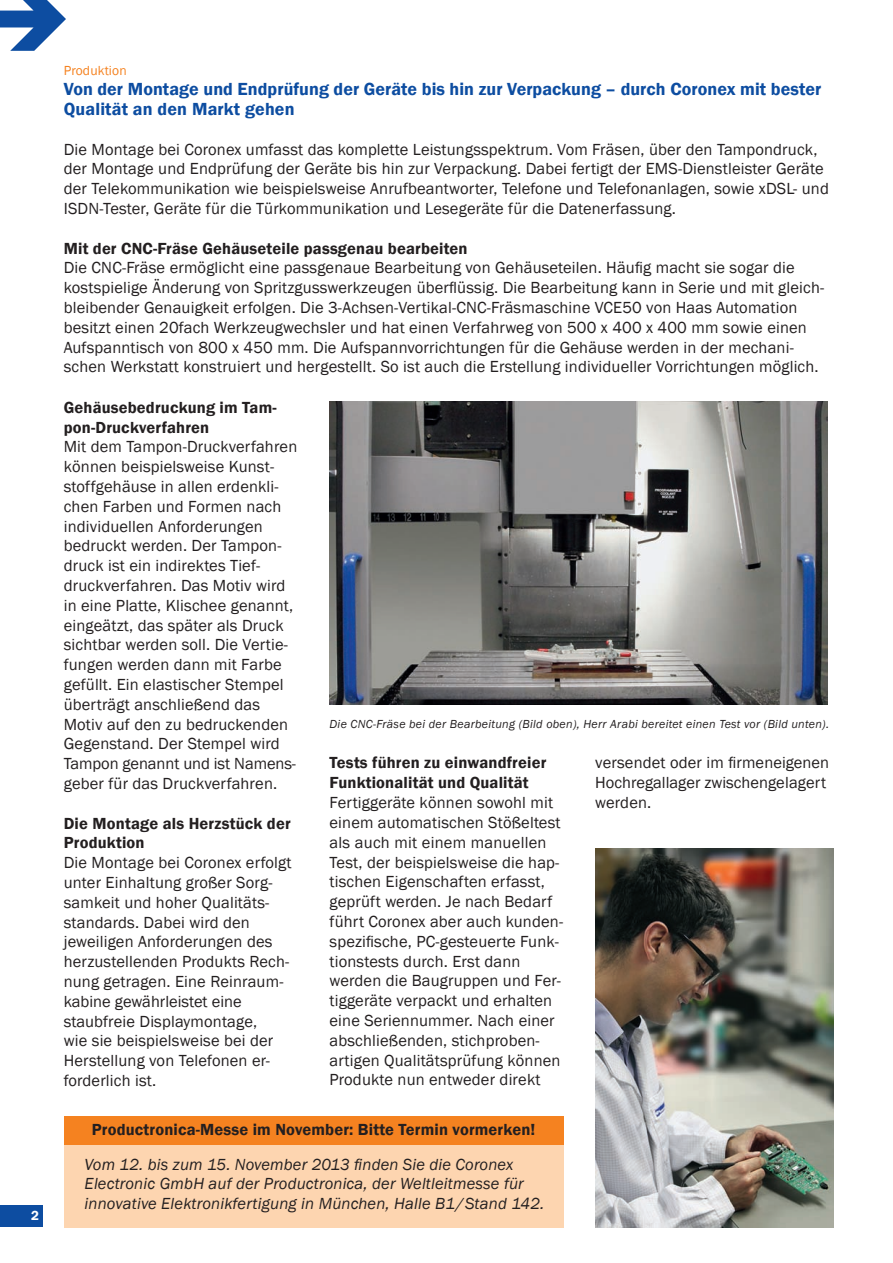
<style>
.page{position:relative;width:893px;height:1263px;background:#fff}
.page>*{position:absolute;margin:0;border:0;box-sizing:border-box;transform-origin:0 0}
.t1{font:600 18px/19.8px "Franklin Gothic";letter-spacing:.005em;color:#0d4da1}
.t2{font:16.5px/19.8px "Franklin Gothic";letter-spacing:.01em;color:#231f20}
.t3{font:600 16.5px/19.8px "Franklin Gothic";letter-spacing:.01em;color:#231f20}
.t4{font:italic 16.5px/19.8px "Franklin Gothic";letter-spacing:.01em;color:#231f20}
.t5{font:13.5px "Franklin Gothic";letter-spacing:.01em;color:#f58220}
.t6{font:600 13.5px "Franklin Gothic";color:#fff}
.t7{font:italic 12px "Franklin Gothic";letter-spacing:.025em;color:#231f20}
</style>
<div class="page">
<div style="left:0;top:1205px;width:42px;height:22px;background:#0d4da1"></div>
<div style="left:64px;top:1137px;width:499px;height:91px;background:#fdd5b0"></div>
<div style="left:64px;top:1116px;width:499px;height:28px;background:#f58220"></div>
<img style="left:330px;top:401px;width:497px;height:303px">
<img style="left:595px;top:849px;width:238px;height:378px">
<p class="t6" style="left:31px;top:1207px;width:9px">2</p>
<p class="t5" style="left:64px;top:62px;width:64px">Produktion</p>
<p class="t1" style="left:64px;top:79px;width:759px">Von der Montage und Endprüfung der Geräte bis hin zur Verpackung – durch Coronex mit bester<br>Qualität an den Markt gehen</p>
<p class="t2" style="left:64px;top:139px;width:767px">Die Montage bei Coronex umfasst das komplette Leistungsspektrum. Vom Fräsen, über den Tampondruck, der Montage und Endprüfung der Geräte bis hin zur Verpackung. Dabei fertigt der EMS-Dienstleister Geräte der Telekommunikation wie beispielsweise Anrufbeantworter, Telefone und Telefonanlagen, sowie xDSL- und ISDN-Tester, Geräte für die Türkommunikation und Lesegeräte für die Datenerfassung.</p>
<p class="t3" style="left:64px;top:238px;width:405px">Mit der CNC-Fräse Gehäuseteile passgenau bearbeiten</p>
<p class="t2" style="left:64px;top:258px;width:762px">Die CNC-Fräse ermöglicht eine passgenaue Bearbeitung von Gehäuseteilen. Häufig macht sie sogar die kostspielige Änderung von Spritzgusswerkzeugen überflüssig. Die Bearbeitung kann in Serie und mit gleich&shy;bleibender Genauigkeit erfolgen. Die 3-Achsen-Vertikal-CNC-Fräsmaschine VCE50 von Haas Automation besitzt einen 20fach Werkzeugwechsler und hat einen Verfahrweg von 500 x 400 x 400 mm sowie einen Aufspanntisch von 800 x 450 mm. Die Aufspannvorrichtungen für die Gehäuse werden in der mechani&shy;schen Werkstatt konstruiert und hergestellt. So ist auch die Erstellung individueller Vorrichtungen möglich.</p>
<p class="t3" style="left:64px;top:397px;width:214px">Gehäusebedruckung im Tam&shy;pon-Druckverfahren</p>
<p class="t2" style="left:64px;top:437px;width:235px">Mit dem Tampon-Druckverfahren können beispielsweise Kunst&shy;stoffgehäuse in allen erdenkli&shy;chen Farben und Formen nach individuellen Anforderungen bedruckt werden. Der Tampon&shy;druck ist ein indirektes Tief&shy;druckverfahren. Das Motiv wird in eine Platte, Klischee genannt, eingeätzt, das später als Druck sichtbar werden soll. Die Vertie&shy;fungen werden dann mit Farbe gefüllt. Ein elastischer Stempel überträgt anschließend das<br>Motiv auf den zu bedruckenden<br>Gegenstand. Der Stempel wird<br>Tampon genannt und ist Namens&shy;geber für das Druckverfahren.</p>
<p class="t3" style="left:64px;top:813px;width:228px">Die Montage als Herzstück der<br>Produktion</p>
<p class="t2" style="left:64px;top:853px;width:229px">Die Montage bei Coronex erfolgt unter Einhaltung großer Sorg&shy;samkeit und hoher Qualitäts&shy;standards. Dabei wird den jeweiligen Anforderungen des herzustellenden Produkts Rech&shy;nung getragen. Eine Reinraum&shy;kabine gewährleistet eine staubfreie Displaymontage,<br>wie sie beispielsweise bei der<br>Herstellung von Telefonen er&shy;forderlich ist.</p>
<p class="t7" style="left:330px;top:716px;width:501px">Die CNC-Fräse bei der Bearbeitung (Bild oben), Herr Arabi bereitet einen Test vor (Bild unten).</p>
<p class="t3" style="left:330px;top:753px;width:218px">Tests führen zu einwandfreier<br>Funktionalität und Qualität</p>
<p class="t2" style="left:330px;top:793px;width:233px">Fertiggeräte können sowohl mit einem automatischen Stößeltest als auch mit einem manuellen</p>
<p class="t2" style="left:330px;top:852px;width:235px">Test, der beispielsweise die hap&shy;tischen Eigenschaften erfasst, geprüft werden. Je nach Bedarf führt Coronex aber auch kunden&shy;spezifische, PC-gesteuerte Funk&shy;tionstests durch. Erst dann werden die Baugruppen und Fer&shy;tiggeräte verpackt und erhalten eine Seriennummer. Nach einer abschließenden, stichproben&shy;artigen Qualitätsprüfung können<br>Produkte nun entweder direkt</p>
<p class="t2" style="left:595px;top:753px;width:235px">versendet oder im firmeneigenen<br>Hochregallager zwischengelagert werden.</p>
<p class="t3" style="left:92px;top:1120px;width:445px">Productronica-Messe im November: Bitte Termin vormerken!</p>
<p class="t4" style="left:85px;top:1154px;width:461px">Vom 12. bis zum 15. November 2013 finden Sie die Coronex<br>Electronic GmbH auf der Productronica, der Weltleitmesse für innovative Elektronikfertigung in München, Halle B1/Stand 142.</p>
</div>
